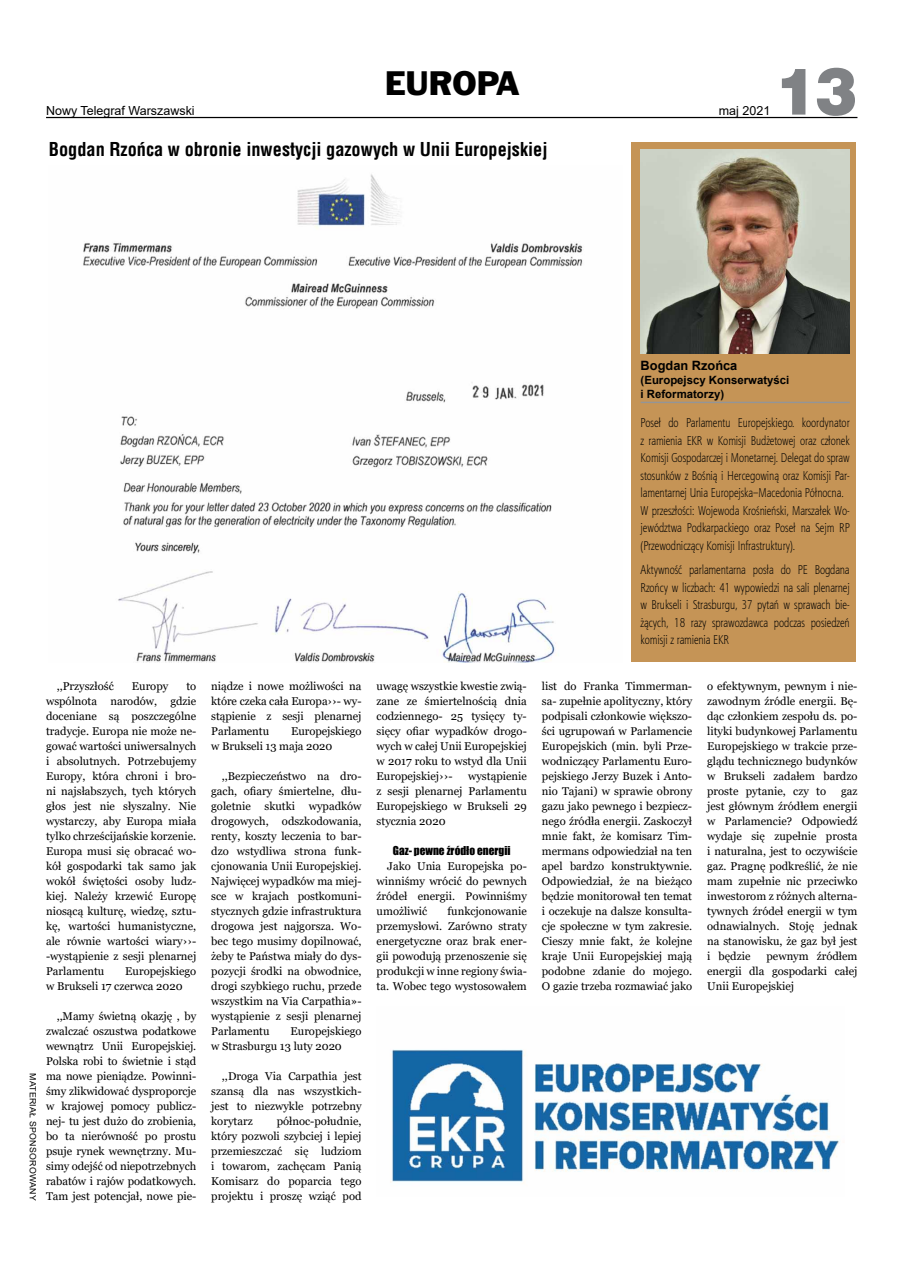
<style>
.page{position:relative;width:900px;height:1276px;background:#fff}
.page>*{position:absolute;margin:0;border:0;box-sizing:border-box;transform-origin:0 0}
.t1{font:65px "Swis 721 Blk EU";color:#808285}
.t2{font:31px "Frank Goth EU";color:#000}
.t3{font:700 18.38px "Switzerland Condensed";color:#000}
.t4{font:700 12.88px "Arial";color:#000}
.t5{font:12.5px/17.5px "Aerton Cnd TTEFN Light";color:#000}
.t6{font:12.5px "Arial";color:#000}
.t7{font:700 11.38px/13.6px "Arial";color:#000}
.t8{font:11.25px/15px "Georgia";color:#000;text-align:justify}
.t9{font:11.25px "Impact";color:#000}
.t10{font:8.75px "Arial";color:#000}
</style>
<div class="page">
<hr style="left:46px;top:117px;width:811px;height:1px;background:#000">
<img style="left:390px;top:1049px;width:449px;height:134px">
<div style="left:631px;top:142px;width:224px;height:520px;background:#c59456"></div>
<img style="left:641px;top:150px;width:209px;height:203px">
<hr style="left:641px;top:402px;width:209px;height:1px;background:#939598">
<img style="left:83px;top:174px;width:500px;height:488px">
<p class="t6" style="left:46px;top:102px;width:150px">Nowy Telegraf Warszawski</p>
<h2 class="t2" style="left:385px;top:64px;width:24px">EURO</h2>
<h2 class="t2" style="left:477px;top:64px;width:45px">PA</h2>
<h3 class="t3" style="left:49px;top:139px;width:500px">Bogdan Rzońca w obronie inwestycji gazowych w Unii Europejskiej</h3>
<p class="t6" style="left:719px;top:102px;width:53px">maj 2021</p>
<h1 class="t1" style="left:775px;top:50px;width:84px">13</h1>
<p class="t10" style="left:39px;top:1073px;width:129px;rotate:90deg">materiał sponsorowany</p>
<p class="t8" style="left:57px;top:679px;width:59px">,,Przyszłość</p>
<p class="t8" style="left:132px;top:679px;width:38px">Europy</p>
<p class="t8" style="left:46px;top:679px;width:152px;text-indent:140px">to wspólnota narodów, gdzie doceniane są poszczególne tradycje. Europa nie może ne&shy;gować wartości uniwersalnych i absolutnych. Potrzebujemy Europy, która chroni i bro&shy;ni najsłabszych, tych których głos jest nie słyszalny. Nie wystarczy, aby Europa miała tylko chrześcijańskie korzenie.<br>Europa musi się obracać wo&shy;kół gospodarki tak samo jak wokół świętości osoby ludz&shy;kiej. Należy krzewić Europę niosącą kulturę, wiedzę, sztu&shy;kę, wartości humanistyczne, ale równie wartości wiary››- -wystąpienie z sesji plenarnej Parlamentu</p>
<p class="t8" style="left:46px;top:964px;width:152px;text-indent:79px">Europejskiego w Brukseli 17 czerwca 2020</p>
<p class="t8" style="left:46px;top:1009px;width:152px;text-indent:11px">,,Mamy świetną okazję , by zwalczać oszustwa podatkowe wewnątrz Unii Europejskiej.<br>Polska robi to świetnie i stąd ma nowe pieniądze. Powinni&shy;śmy zlikwidować dysproporcje w krajowej pomocy publicz&shy;nej- tu jest dużo do zrobienia, bo ta nierówność po prostu psuje rynek wewnętrzny. Mu&shy;simy odejść od niepotrzebnych rabatów i rajów podatkowych.<br>Tam jest potencjał, nowe pie-</p>
<p class="t8" style="left:211px;top:679px;width:152px">niądze i nowe możliwości na które czeka cała Europa››- wy&shy;stąpienie z sesji plenarnej Parlamentu</p>
<p class="t8" style="left:211px;top:724px;width:152px;text-indent:80px">Europejskiego w Brukseli 13 maja 2020</p>
<p class="t8" style="left:211px;top:769px;width:152px;text-indent:11px">,,Bezpieczeństwo na dro&shy;gach, ofiary śmiertelne, dłu&shy;goletnie skutki wypadków drogowych, odszkodowania, renty, koszty leczenia to bar&shy;dzo wstydliwa strona funk&shy;cjonowania Unii Europejskiej.<br>Najwięcej wypadków ma miej&shy;sce w krajach postkomuni&shy;stycznych gdzie infrastruktura drogowa jest najgorsza. Wo&shy;bec tego musimy dopilnować, żeby te Państwa miały do dys&shy;pozycji środki na obwodnice, drogi szybkiego ruchu, przede wszystkim na Via Carpathia»- wystąpienie z sesji plenarnej Parlamentu</p>
<p class="t8" style="left:211px;top:1024px;width:152px;text-indent:79px">Europejskiego w Strasburgu 13 luty 2020</p>
<p class="t8" style="left:211px;top:1069px;width:152px;text-indent:11px">,,Droga Via Carpathia jest szansą dla nas wszystkich&shy;jest to niezwykle potrzebny korytarz</p>
<p class="t8" style="left:211px;top:1114px;width:152px;text-indent:65px">północ-południe, który pozwoli szybciej i lepiej przemieszczać się ludziom i towarom, zachęcam Panią Komisarz do poparcia tego projektu i proszę wziąć pod</p>
<p class="t8" style="left:377px;top:679px;width:152px">uwagę wszystkie kwestie zwią&shy;zane ze śmiertelnością dnia codziennego- 25 tysięcy ty&shy;sięcy ofiar wypadków drogo&shy;wych w całej Unii Europejskiej w 2017 roku to wstyd dla Unii Europejskiej››-</p>
<p class="t8" style="left:377px;top:769px;width:152px;text-indent:91px">wystąpienie z sesji plenarnej Parlamentu Europejskiego w Brukseli 29 stycznia 2020</p>
<p class="t9" style="left:393px;top:842px;width:119px">Gaz- pewne źródło energii</p>
<p class="t8" style="left:377px;top:859px;width:152px;text-indent:11px">Jako Unia Europejska po&shy;winniśmy wrócić do pewnych źródeł energii. Powinniśmy umożliwić</p>
<p class="t8" style="left:377px;top:904px;width:152px;text-indent:71px">funkcjonowanie przemysłowi. Zarówno straty energetyczne oraz brak ener&shy;gii powodują przenoszenie się produkcji w inne regiony świa&shy;ta. Wobec tego wystosowałem</p>
<p class="t4" style="left:641px;top:357px;width:98px">Bogdan Rzońca</p>
<p class="t7" style="left:641px;top:373px;width:150px">(Europejscy Konserwatyści i Reformatorzy)</p>
<p class="t5" style="left:641px;top:414px;width:211px">Poseł do Parlamentu Europejskiego. koordynator z ramienia EKR w Komisji Budżetowej oraz członek Komisji Gospodarczej i Monetarnej. Delegat do spraw stosunków z Bośnią i Hercegowiną oraz Komisji Par&shy;lamentarnej Unia Europejska–Macedonia Północna.<br>W przeszłości: Wojewoda Krośnieński, Marszałek Wo&shy;jewództwa Podkarpackiego oraz Poseł na Sejm RP (Przewodniczący Komisji Infrastruktury).</p>
<p class="t5" style="left:641px;top:561px;width:211px;text-align:justify">Aktywność parlamentarna posła do PE Bogdana Rzońcy w liczbach: 41 wypowiedzi na sali plenarnej w Brukseli i Strasburgu, 37 pytań w sprawach bie&shy;żących, 18 razy sprawozdawca podczas posiedzeń komisji z ramienia EKR</p>
<p class="t8" style="left:542px;top:679px;width:152px">list do Franka Timmerman&shy;sa- zupełnie apolityczny, który podpisali członkowie większo&shy;ści ugrupowań w Parlamencie Europejskich (min. byli Prze&shy;wodniczący Parlamentu Euro&shy;pejskiego Jerzy Buzek i Anto&shy;nio Tajani) w sprawie obrony gazu jako pewnego i bezpiecz&shy;nego źródła energii. Zaskoczył mnie fakt, że komisarz Tim&shy;mermans odpowiedział na ten apel bardzo konstruktywnie.<br>Odpowiedział, że na bieżąco będzie monitorował ten temat i oczekuje na dalsze konsulta&shy;cje społeczne w tym zakresie.<br>Cieszy mnie fakt, że kolejne kraje Unii Europejskiej mają podobne zdanie do mojego.<br>O gazie trzeba rozmawiać jako</p>
<p class="t8" style="left:707px;top:678px;width:152px">o efektywnym, pewnym i nie&shy;zawodnym źródle energii. Bę&shy;dąc członkiem zespołu ds. po&shy;lityki budynkowej Parlamentu Europejskiego w trakcie prze&shy;glądu technicznego budynków w Brukseli zadałem bardzo proste pytanie, czy to</p>
<p class="t8" style="left:707px;top:783px;width:152px;text-indent:134px">gaz jest głównym źródłem energii w Parlamencie? Odpowiedź wydaje się zupełnie prosta i naturalna, jest to oczywiście gaz. Pragnę podkreślić, że nie mam zupełnie nic przeciwko inwestorom z różnych alterna&shy;tywnych źródeł energii w tym odnawialnych. Stoję jednak na stanowisku, że gaz był jest i będzie</p>
<p class="t8" style="left:707px;top:948px;width:152px;text-indent:59px">pewnym źródłem energii dla gospodarki całej Unii Europejskiej</p>
</div>
